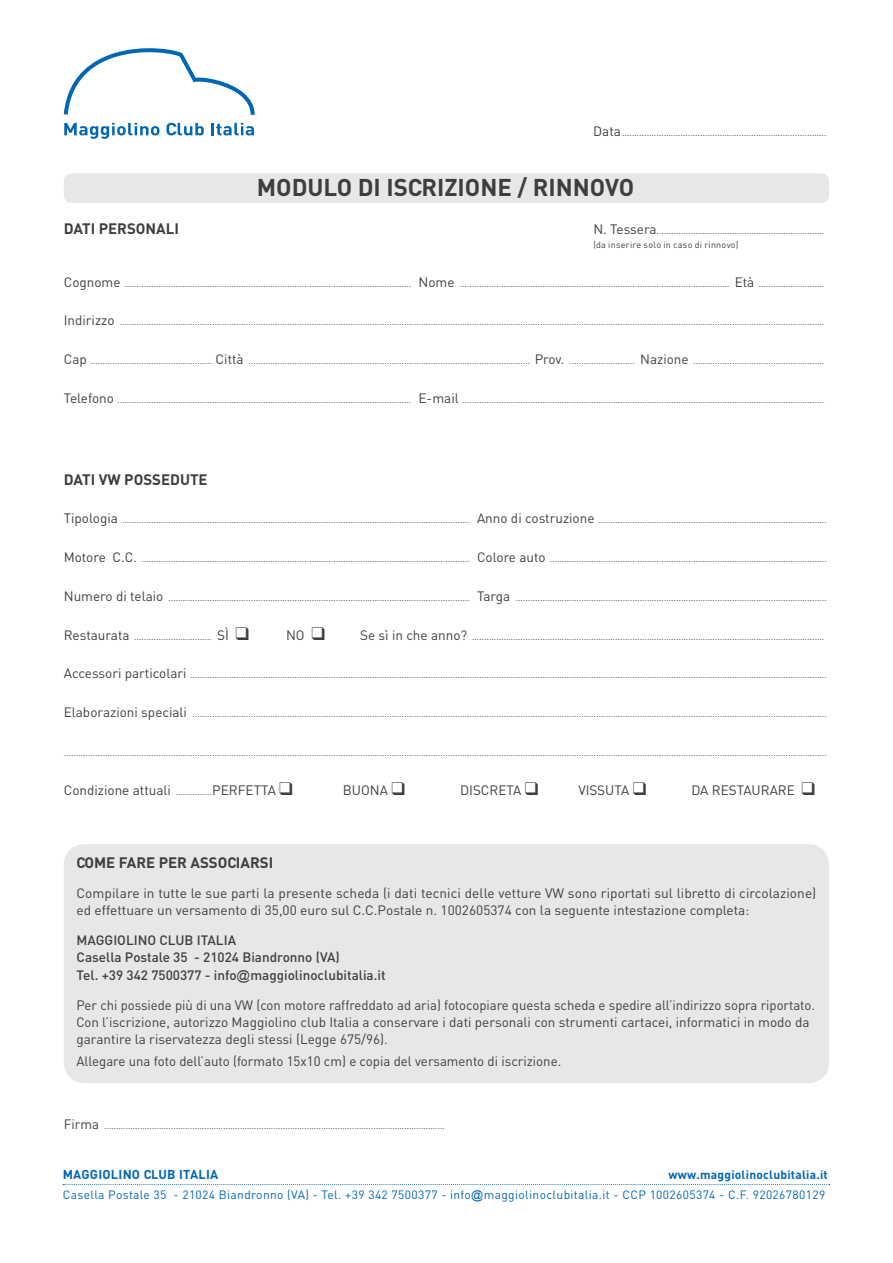
<style>
.page{position:relative;width:893px;height:1263px;background:#fff}
.page>*{position:absolute;margin:0;border:0;box-sizing:border-box;transform-origin:0 0}
.t1{font:700 24px "DIN";color:#3e3e3f}
.t2{font:700 15px "DIN";color:#3e3e3f}
.t3{font:13.5px/17.2px "DIN";color:#3e3e3f}
.t4{font:500 13.5px/17.2px "DIN";color:#3e3e3f}
.t5{font:700 12.75px "DIN";letter-spacing:.02em;color:#0166b3}
.t6{font:12px/20px "DIN";letter-spacing:.03em;color:#0166b3;text-align:right}
.t7{font:9px/13.5px "DIN";letter-spacing:.03em;color:#3e3e3f}
.s1{font-size:13.5px}
.s2{font-size:9px}
.s3{font-family:"Arial";font-weight:400}
.s4{font-weight:700}
.s5{font-family:"Arial"}
</style>
<div class="page">
<div style="left:64px;top:844px;width:765px;height:239px;background:#e6e7e9;border-radius:21px"></div>
<div style="left:64px;top:173px;width:765px;height:30px;background:#e6e7e9;border-radius:9px"></div>
<svg style="left:64px;top:48px;width:191px;height:67px"></svg>
<svg style="left:64px;top:123px;width:95px;height:16px"></svg>
<svg style="left:166px;top:123px;width:38px;height:12px"></svg>
<svg style="left:211px;top:123px;width:43px;height:12px"></svg>
<svg style="left:63px;top:1184px;width:767px;height:1px"></svg>
<p class="t7" style="left:593px;top:126px;width:235px"><span class="s1">Data</span> ....................................................................................</p>
<h1 class="t1" style="left:257px;top:172px;width:379px">MODULO DI ISCRIZIONE / RINNOVO</h1>
<h2 class="t2" style="left:64px;top:219px;width:117px">DATI PERSONALI</h2>
<p class="t7" style="left:593px;top:224px;width:233px"><span class="s1">N. Tessera</span>..................................................................... (da inserire solo in caso di rinnovo)</p>
<p class="t7" style="left:64px;top:276px;width:762px"><span class="s1">Cognome</span> ...................................................................................................................... <span class="s1">Nome</span> ............................................................................................................... <span class="s1">Età</span> ...........................</p>
<p class="t7" style="left:64px;top:315px;width:762px"><span class="s1">Indirizzo</span> ..................................................................................................................................................................................................................................................................................................</p>
<p class="t7" style="left:64px;top:354px;width:762px"><span class="s1">Cap</span> .................................................. <span class="s1">Città</span> .................................................................................................................... <span class="s1">Prov.</span> ........................... <span class="s1">Nazione</span> ......................................................</p>
<p class="t7" style="left:64px;top:393px;width:762px"><span class="s1">Telefono</span> ......................................................................................................................... <span class="s1">E-mail</span> .....................................................................................................................................................</p>
<h2 class="t2" style="left:64px;top:469px;width:145px">DATI VW POSSEDUTE</h2>
<p class="t7" style="left:64px;top:513px;width:764px"><span class="s1">Tipologia</span> ............................................................................................................................................... <span class="s1">Anno di costruzione</span> ..............................................................................................</p>
<p class="t7" style="left:64px;top:552px;width:765px"><span class="s1">Motore C.C.</span> ....................................................................................................................................... <span class="s1">Colore auto</span> ..................................................................................................................</p>
<p class="t7" style="left:64px;top:591px;width:765px"><span class="s1">Numero di telaio</span> ............................................................................................................................ <span class="s1">Targa</span> ................................................................................................................................</p>
<p class="t7" style="left:64px;top:629px;width:187px"><span class="s1">Restaurata</span> ................................ <span class="s1">SÌ</span> ❑</p>
<h3 class="t3" style="left:286px;top:626px;width:41px">NO ❑</h3>
<p class="t7" style="left:360px;top:629px;width:466px"><span class="s1">Se sì in che anno?</span> .................................................................................................................................................</p>
<p class="t7" style="left:64px;top:668px;width:764px"><span class="s1">Accessori particolari</span> ......................................................................................................................................................................................................................................................................</p>
<p class="t7" style="left:64px;top:707px;width:765px"><span class="s1">Elaborazioni speciali</span> .....................................................................................................................................................................................................................................................................</p>
<p class="t7" style="left:64px;top:746px;width:765px">..........................................................................................................................................................................................................................................................................................................................</p>
<h3 class="t3" style="left:64px;top:781px;width:231px">Condizione attuali <span class="s2">...............</span>PERFETTA ❑</h3>
<h3 class="t3" style="left:343px;top:781px;width:64px">BUONA ❑</h3>
<h3 class="t3" style="left:460px;top:781px;width:80px">DISCRETA ❑</h3>
<h3 class="t3" style="left:578px;top:781px;width:69px">VISSUTA ❑</h3>
<h3 class="t3" style="left:691px;top:781px;width:125px">DA RESTAURARE ❑</h3>
<h2 class="t2" style="left:77px;top:852px;width:198px">COME FARE PER ASSOCIARSI</h2>
<p class="t3" style="left:77px;top:884px;width:741px">Compilare in tutte le sue parti la presente scheda (i dati tecnici delle vetture VW sono riportati sul libretto di circolazione) ed effettuare un versamento di 35,00 euro sul C.C.Postale n. 1002605374 con la seguente intestazione completa:</p>
<h3 class="t4" style="left:77px;top:931px;width:311px">MAGGIOLINO CLUB ITALIA<br>Casella Postale 35 - 21024 Biandronno (VA)<br>Tel. +39 342 7500377 - info<span class="s3">@</span>maggiolinoclubitalia.it</h3>
<p class="t3" style="left:77px;top:996px;width:740px">Per chi possiede più di una VW (con motore raffreddato ad aria) fotocopiare questa scheda e spedire all’indirizzo sopra riportato.<br>Con l’iscrizione, autorizzo Maggiolino club Italia a conservare i dati personali con strumenti cartacei, informatici in modo da garantire la riservatezza degli stessi (Legge 675/96).</p>
<h3 class="t3" style="left:77px;top:1052px;width:486px">Allegare una foto dell’auto (formato 15x10 cm) e copia del versamento di iscrizione.</h3>
<p class="t7" style="left:64px;top:1119px;width:383px"><span class="s1">Firma</span> ...............................................................................................................................................</p>
<h3 class="t5" style="left:63px;top:1165px;width:157px">MAGGIOLINO CLUB ITALIA</h3>
<h3 class="t6" style="left:63px;top:1164px;width:767px"><span class="s4">www.maggiolinoclubitalia.it<br></span>Casella Postale 35 - 21024 Biandronno (VA) - Tel. +39 342 7500377 - info<span class="s5">@</span>maggiolinoclubitalia.it - CCP 1002605374 - C.F. 92026780129</h3>
</div>
